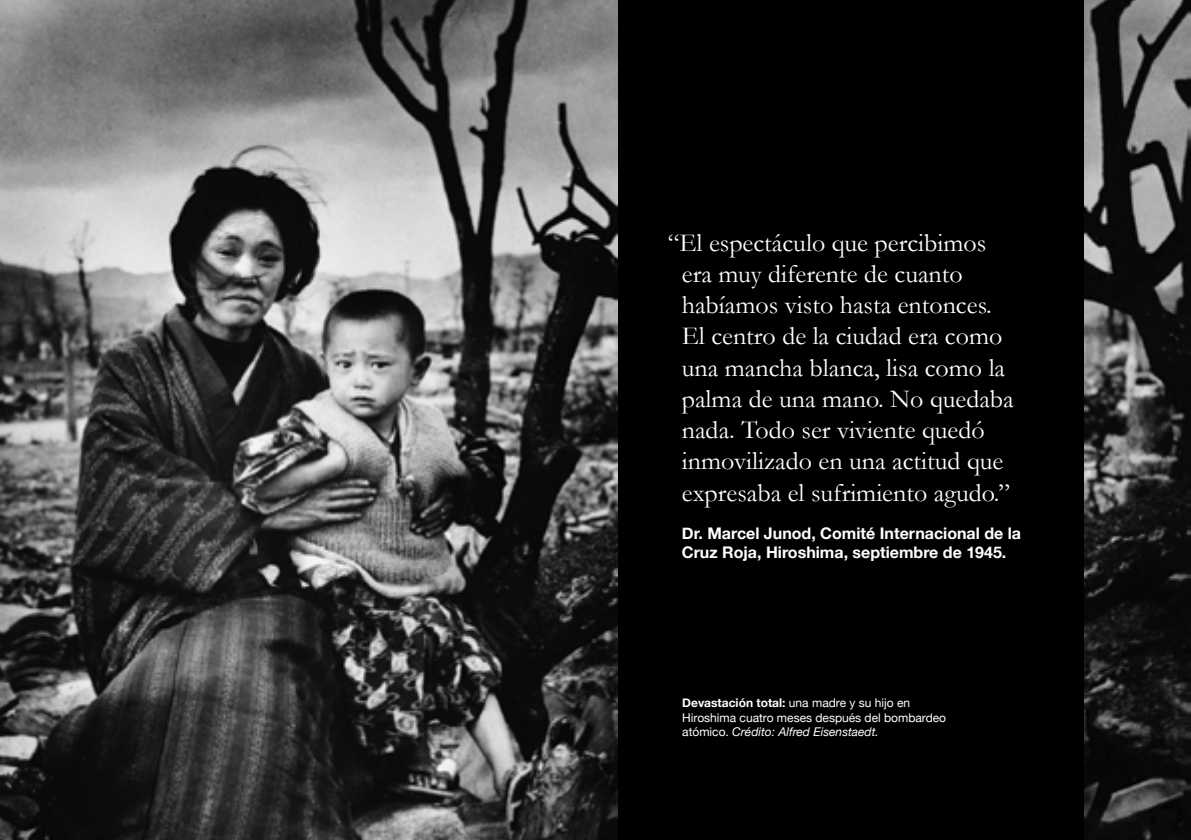
<style>
.page{position:relative;width:1191px;height:840px;background:#fff}
.page>*{position:absolute;margin:0;border:0;box-sizing:border-box;transform-origin:0 0}
.t1{font:26px/31.2px "Garamond";color:#fff}
.t2{font:700 16px/19.2px "Helvetica Neue";color:#fff}
.t3{font:12px/14.4px "Helvetica Neue";color:#fff}
.s1{font-weight:700}
.s2{font-style:italic}
</style>
<div class="page">
<div style="left:0;top:0;width:1191px;height:839px;background:#000"></div>
<img style="left:0;top:0;width:617px;height:839px">
<img style="left:1084px;top:0;width:107px;height:839px">
<p class="t1" style="left:682px;top:226px;width:333px;text-indent:-14px">“El espectáculo que percibimos era muy diferente de cuanto habíamos visto hasta entonces.<br>El centro de la ciudad era como una mancha blanca, lisa como la palma de una mano. No quedaba nada. Todo ser viviente quedó inmovilizado en una actitud que expresaba el sufrimiento agudo.”</p>
<p class="t2" style="left:682px;top:524px;width:341px">Dr. Marcel Junod, Comité Internacional de la<br>Cruz Roja, Hiroshima, septiembre de 1945.</p>
<p class="t3" style="left:682px;top:696px;width:265px"><span class="s1">Devastación total:</span> una madre y su hijo en<br>Hiroshima cuatro meses después del bombardeo atómico. <span class="s2">Crédito: Alfred Eisenstaedt.</span></p>
</div>
